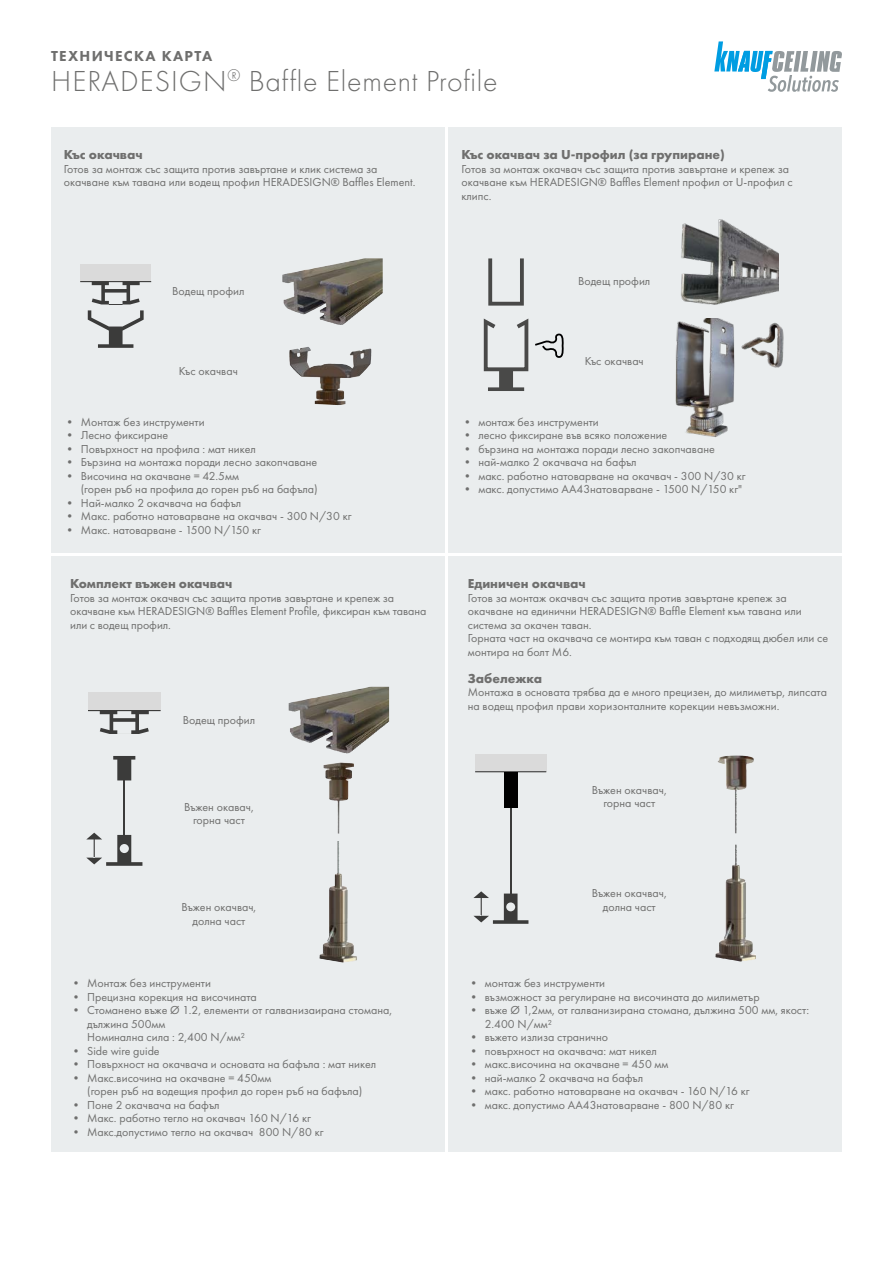
<style>
.page{position:relative;width:893px;height:1263px;background:#fff}
.page>*{position:absolute;margin:0;border:0;box-sizing:border-box;transform-origin:0 0}
.t1{font:300 30px "Futura PT";letter-spacing:.025em;color:#6f6f6e}
.t2{font:800 15px "Futura PT";letter-spacing:.085em;color:#6f6f6e}
.t3{font:700 13.5px "Futura PT";color:#6f6f6e}
.t4{font:12px/13.5px "Futura PT";color:#6f6f6e}
</style>
<div class="page">
<svg style="left:714px;top:41px;width:128px;height:51px"></svg>
<div style="left:51px;top:556px;width:393px;height:595px;background:#eaedee"></div>
<div style="left:449px;top:556px;width:393px;height:595px;background:#eaedee"></div>
<div style="left:51px;top:128px;width:393px;height:425px;background:#eaedee"></div>
<div style="left:449px;top:128px;width:393px;height:425px;background:#eaedee"></div>
<div style="left:80px;top:264px;width:71px;height:18px;background:#dadada"></div>
<svg style="left:88px;top:310px;width:56px;height:38px"></svg>
<hr style="left:80px;top:281px;width:71px;height:1px;background:#3b3b3a">
<svg style="left:92px;top:282px;width:48px;height:22px"></svg>
<svg style="left:483px;top:258px;width:81px;height:133px"></svg>
<img style="left:289px;top:347px;width:57px;height:58px">
<img style="left:282px;top:258px;width:90px;height:67px">
<img style="left:289px;top:687px;width:87px;height:66px">
<img style="left:323px;top:762px;width:31px;height:71px">
<img style="left:320px;top:841px;width:37px;height:122px">
<div style="left:88px;top:692px;width:73px;height:18px;background:#dadada"></div>
<svg style="left:113px;top:756px;width:22px;height:24px"></svg>
<svg style="left:86px;top:833px;width:56px;height:33px"></svg>
<hr style="left:124px;top:780px;width:1px;height:55px;background:#3b3b3a">
<hr style="left:88px;top:710px;width:73px;height:1px;background:#3b3b3a">
<svg style="left:100px;top:711px;width:49px;height:23px"></svg>
<img style="left:715px;top:845px;width:41px;height:117px">
<img style="left:718px;top:755px;width:36px;height:78px">
<div style="left:475px;top:754px;width:71px;height:18px;background:#dadada"></div>
<svg style="left:473px;top:891px;width:55px;height:33px"></svg>
<hr style="left:510px;top:804px;width:1px;height:89px;background:#3b3b3a">
<hr style="left:475px;top:771px;width:71px;height:1px;background:#3b3b3a">
<div style="left:504px;top:772px;width:13px;height:35px;background:#000"></div>
<img style="left:681px;top:219px;width:98px;height:86px">
<img style="left:675px;top:318px;width:109px;height:119px">
<p class="t2" style="left:51px;top:47px;width:163px">ТЕХНИЧЕСКА КАРТА</p>
<h1 class="t1" style="left:51px;top:64px;width:448px">HERADESIGN<sup>®</sup> Baffle Element Profile</h1>
<p class="t3" style="left:64px;top:146px;width:80px">Къс окачвач</p>
<p class="t4" style="left:64px;top:162px;width:353px">Готов за монтаж със защита против завъртане и клик система за окачване към тавана или водещ профил HERADESIGN® Baffles Element.</p>
<p class="t4" style="left:172px;top:285px;width:74px">Водещ профил</p>
<p class="t4" style="left:179px;top:364px;width:61px">Къс окачвач</p>
<p class="t4" style="left:64px;top:415px;width:142px">• Монтаж без инструменти</p>
<p class="t4" style="left:64px;top:429px;width:106px">• Лесно фиксиране</p>
<p class="t4" style="left:64px;top:442px;width:194px">• Повърхност на профила : мат никел</p>
<p class="t4" style="left:64px;top:456px;width:255px">• Бързина на монтажа поради лесно закопчаване</p>
<p class="t4" style="left:81px;top:469px;width:239px;text-indent:-17px">• Височина на окачване = 42.5мм<br>(горен ръб на профила до горен ръб на бафъла)</p>
<p class="t4" style="left:64px;top:496px;width:179px">• Най-малко 2 окачвача на бафъл</p>
<p class="t4" style="left:64px;top:510px;width:289px">• Макс. работно натоварване на окачвач - 300 N/30 кг</p>
<p class="t4" style="left:64px;top:523px;width:199px">• Макс. натоварване - 1500 N/150 кг</p>
<p class="t3" style="left:70px;top:575px;width:164px">Комплект въжен окачвач</p>
<p class="t4" style="left:70px;top:591px;width:358px">Готов за монтаж окачвач със защита против завъртане и крепеж за окачване към HERADESIGN® Baffles Element Profile, фиксиран към тавана или с водещ профил.</p>
<p class="t4" style="left:183px;top:713px;width:74px">Водещ профил</p>
<p class="t4" style="left:184px;top:800px;width:71px;text-align:center">Въжен окавач, горна част</p>
<p class="t4" style="left:182px;top:900px;width:76px;text-align:center">Въжен окачвач, долна част</p>
<p class="t4" style="left:70px;top:976px;width:142px">• Монтаж без инструменти</p>
<p class="t4" style="left:70px;top:990px;width:188px">• Прецизна корекция на височината</p>
<p class="t4" style="left:87px;top:1003px;width:307px;text-indent:-17px">• Стоманено въже Ø 1.2, елементи от галванизаирана стомана, дължина 500мм<br>Номинална сила : 2,400 N/мм²</p>
<p class="t4" style="left:70px;top:1044px;width:91px">• Side wire guide</p>
<p class="t4" style="left:70px;top:1057px;width:308px">• Повърхност на окачвача и основата на бафъла : мат никел</p>
<p class="t4" style="left:87px;top:1071px;width:277px;text-indent:-17px">• Макс.височина на окачване = 450мм<br>(горен ръб на водещия профил до горен ръб на бафъла)</p>
<p class="t4" style="left:70px;top:1098px;width:151px">• Поне 2 окачвача на бафъл</p>
<p class="t4" style="left:70px;top:1111px;width:242px">• Макс. работно тегло на окачвач 160 N/16 кг</p>
<p class="t4" style="left:70px;top:1125px;width:255px">• Макс.допустимо тегло на окачвач 800 N/80 кг</p>
<p class="t3" style="left:461px;top:146px;width:265px">Къс окачвач за U-профил (за групиране)</p>
<p class="t4" style="left:461px;top:162px;width:333px">Готов за монтаж окачвач със защита против завъртане и крепеж за окачване към HERADESIGN® Baffles Element профил от U-профил с клипс.</p>
<p class="t4" style="left:578px;top:274px;width:74px">Водещ профил</p>
<p class="t4" style="left:585px;top:354px;width:61px">Къс окачвач</p>
<p class="t4" style="left:461px;top:415px;width:139px">• монтаж без инструменти</p>
<p class="t4" style="left:461px;top:429px;width:207px">• лесно фиксиране във всяко положение</p>
<p class="t4" style="left:461px;top:442px;width:255px">• бързина на монтажа поради лесно закопчаване</p>
<p class="t4" style="left:461px;top:456px;width:177px">• най-малко 2 окачвача на бафъл</p>
<p class="t4" style="left:461px;top:469px;width:286px">• макс. работно натоварване на окачвач - 300 N/30 кг</p>
<p class="t4" style="left:461px;top:483px;width:282px">• макс. допустимо AA43натоварване - 1500 N/150 кг"</p>
<p class="t3" style="left:468px;top:575px;width:119px">Единичен окачвач</p>
<p class="t4" style="left:468px;top:591px;width:335px">Готов за монтаж окачвач със защита против завъртане крепеж за окачване на единични HERADESIGN® Baffle Element към тавана или система за окачен таван.</p>
<p class="t4" style="left:468px;top:631px;width:362px">Горната част на окачвача се монтира към таван с подходящ дюбел или се монтира на болт М6.</p>
<p class="t3" style="left:468px;top:670px;width:76px">Забележка</p>
<p class="t4" style="left:468px;top:685px;width:361px">Монтажа в основата трябва да е много прецизен, до милиметър, липсата на водещ профил прави хоризонталните корекции невъзможни.</p>
<p class="t4" style="left:592px;top:783px;width:76px;text-align:center">Въжен окачвач, горна част</p>
<p class="t4" style="left:592px;top:886px;width:76px;text-align:center">Въжен окачвач, долна част</p>
<p class="t4" style="left:468px;top:976px;width:139px">• монтаж без инструменти</p>
<p class="t4" style="left:468px;top:990px;width:293px">• възможност за регулиране на височината до милиметър</p>
<p class="t4" style="left:485px;top:1003px;width:326px;text-indent:-17px">• въже Ø 1,2мм, от галванизирана стомана, дължина 500 мм, якост:<br>2.400 N/мм²</p>
<p class="t4" style="left:468px;top:1030px;width:142px">• въжето излиза странично</p>
<p class="t4" style="left:468px;top:1044px;width:191px">• повърхност на окачвача: мат никел</p>
<p class="t4" style="left:468px;top:1057px;width:202px">• макс.височина на окачване = 450 мм</p>
<p class="t4" style="left:468px;top:1071px;width:177px">• най-малко 2 окачвача на бафъл</p>
<p class="t4" style="left:468px;top:1084px;width:283px">• макс. работно натоварване на окачвач - 160 N/16 кг</p>
<p class="t4" style="left:468px;top:1098px;width:268px">• макс. допустимо AA43натоварване - 800 N/80 кг</p>
</div>
